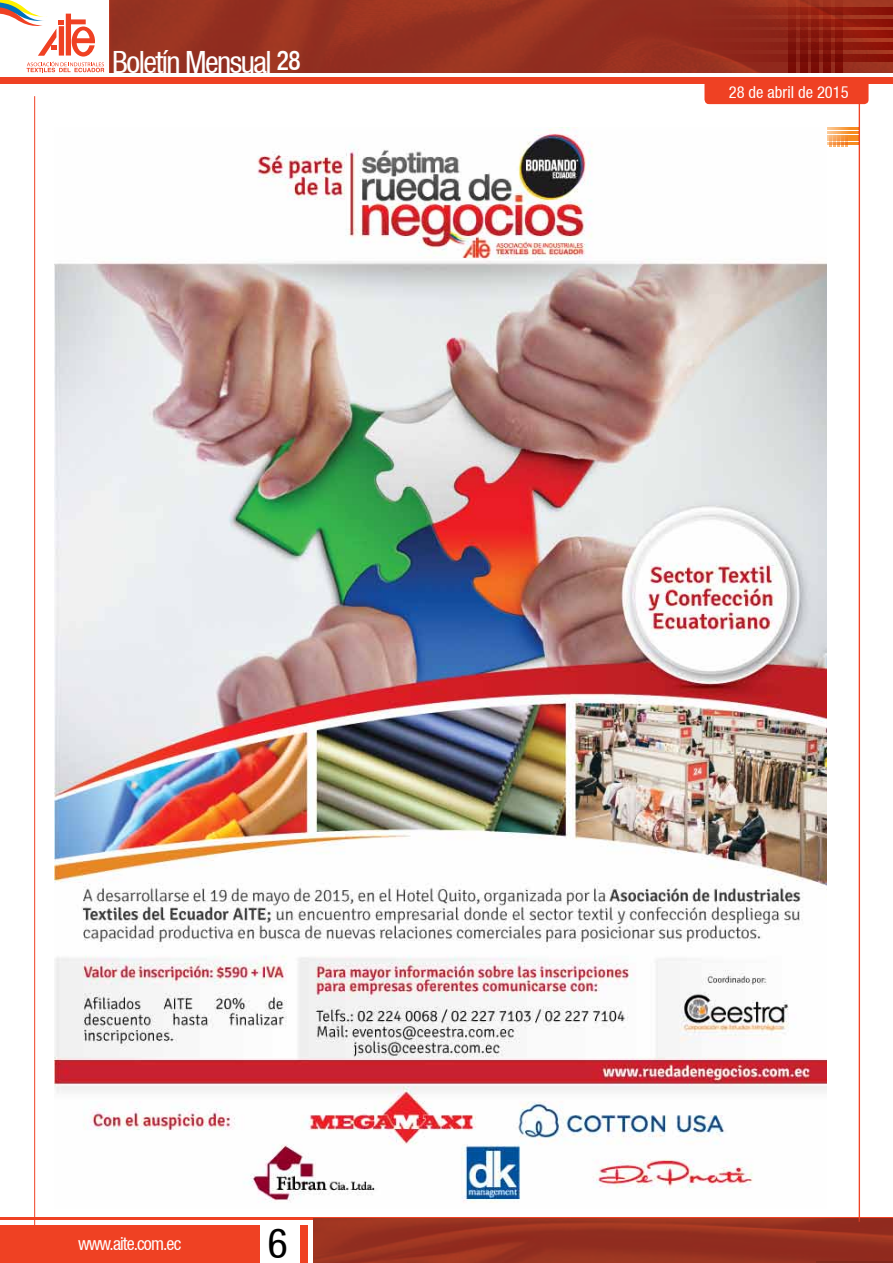
<style>
.page{position:relative;width:893px;height:1263px;background:#fff}
.page>*{position:absolute;margin:0;border:0;box-sizing:border-box;transform-origin:0 0}
.t1{font:condensed 41.55px "Helvetica Neue LT";color:#000}
.t2{font:condensed 30.6px "Helvetica Neue LT";letter-spacing:-.05em;color:#fff}
.t3{font:500 condensed 27.3px "Helvetica Neue LT";color:#fff;scale:.92 1}
.t4{font:condensed 18px "Helvetica Neue LT";letter-spacing:-.05em;color:#fff}
.t5{font:condensed 16.5px "Helvetica Neue LT";color:#fff}
</style>
<div class="page">
<svg style="left:0;top:0;width:104px;height:72px"></svg>
<div style="left:0;top:77px;width:893px;height:6px;background:#ef4123"></div>
<img style="left:110px;top:0;width:783px;height:73px">
<svg style="left:687px;top:7px;width:206px;height:8px"></svg>
<svg style="left:687px;top:19px;width:206px;height:7px"></svg>
<svg style="left:687px;top:30px;width:206px;height:8px"></svg>
<svg style="left:687px;top:42px;width:206px;height:8px"></svg>
<svg style="left:687px;top:54px;width:206px;height:8px"></svg>
<svg style="left:835px;top:0;width:8px;height:72px"></svg>
<svg style="left:823px;top:0;width:8px;height:72px"></svg>
<svg style="left:811px;top:0;width:8px;height:72px"></svg>
<svg style="left:800px;top:0;width:7px;height:72px"></svg>
<svg style="left:788px;top:0;width:8px;height:72px"></svg>
<hr style="left:0;top:1217px;width:893px;height:3px;background:#ef4123">
<div style="left:0;top:1225px;width:259px;height:38px;background:#ef4123"></div>
<div style="left:300px;top:1225px;width:8px;height:38px;background:#ef4123"></div>
<img style="left:314px;top:1219px;width:579px;height:44px">
<hr style="left:34px;top:96px;width:1px;height:1136px;background:#ef4123">
<hr style="left:859px;top:86px;width:1px;height:1136px;background:#ef4123">
<div style="left:705px;top:80px;width:163px;height:24px;background:#ef4123;border-radius:4px"></div>
<hr style="left:799px;top:127px;width:59px;height:3px;background:#f68b1f">
<hr style="left:799px;top:131px;width:59px;height:2px;background:#f68b1f">
<hr style="left:799px;top:135px;width:59px;height:2px;background:#f68b1f">
<hr style="left:799px;top:139px;width:59px;height:2px;background:#f68b1f">
<hr style="left:799px;top:143px;width:59px;height:2px;background:#f68b1f">
<hr style="left:845px;top:125px;width:2px;height:22px;background:#f68b1f">
<hr style="left:841px;top:125px;width:2px;height:22px;background:#f68b1f">
<hr style="left:837px;top:125px;width:3px;height:22px;background:#f68b1f">
<hr style="left:834px;top:125px;width:2px;height:22px;background:#f68b1f">
<hr style="left:830px;top:125px;width:2px;height:22px;background:#f68b1f">
<img style="left:54px;top:127px;width:772px;height:1076px">
<h2 class="t2" style="left:112px;top:44px;width:161px">Boletín Mensual</h2>
<h3 class="t3" style="left:277px;top:44px;width:27px">28</h3>
<p class="t5" style="left:722px;top:82px;width:134px">11de febrero de 2013</p>
<p class="t5" style="left:729px;top:82px;width:121px">28 de abril de 2015</p>
<p class="t4" style="left:78px;top:1233px;width:105px">www.aite.com.ec</p>
<h1 class="t1" style="left:268px;top:1219px;width:21px">6</h1>
</div>
